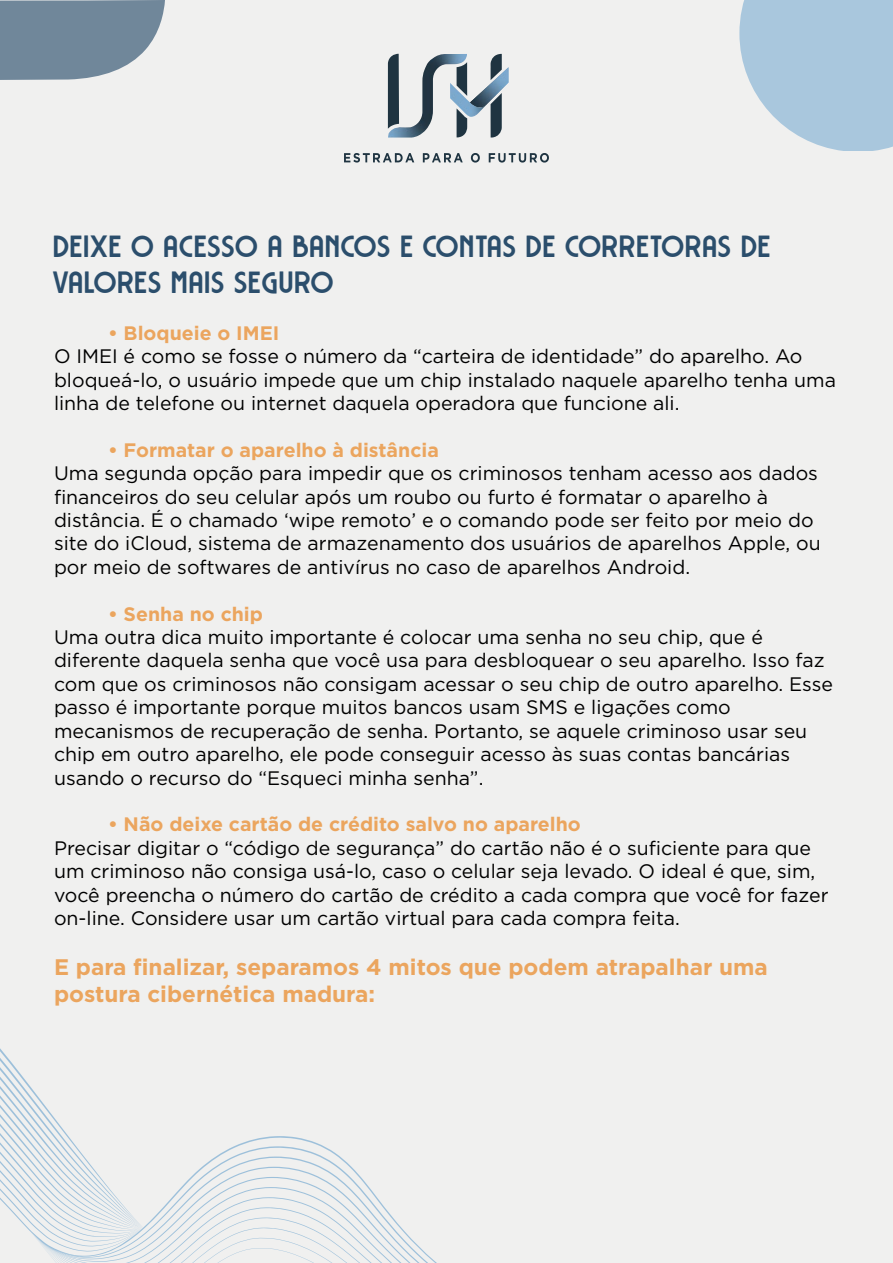
<style>
.page{position:relative;width:893px;height:1263px;background:#f0f0ef}
.page>*{position:absolute;margin:0;border:0;box-sizing:border-box;transform-origin:0 0}
.t1{font:30px/36px "Rousseau Deco";color:#2b4e6c}
.t2{font:700 22.5px/27px "Gotham";color:#eba55e}
.t3{font:19.5px/23.4px "Gotham";color:#000}
.t4{font:700 19.5px "Gotham";color:#eba55e}
</style>
<div class="page">
<svg style="left:739px;top:0;width:154px;height:151px;fill:#a9c7dd"></svg>
<div style="left:806px;top:0;width:87px;height:89px;background:#a9c7dd"></div>
<svg style="left:0;top:0;width:165px;height:80px;background:#7f94a4"></svg>
<svg style="left:27px;top:1136px;width:410px;height:127px"></svg>
<svg style="left:0;top:1048px;width:143px;height:179px"></svg>
<svg style="left:491px;top:107px;width:11px;height:31px"></svg>
<svg style="left:491px;top:54px;width:11px;height:13px"></svg>
<img style="left:388px;top:54px;width:79px;height:84px">
<img style="left:488px;top:67px;width:20px;height:40px">
<svg style="left:344px;top:153px;width:70px;height:10px"></svg>
<svg style="left:423px;top:153px;width:40px;height:9px"></svg>
<svg style="left:471px;top:153px;width:9px;height:10px"></svg>
<svg style="left:489px;top:153px;width:60px;height:10px"></svg>
<img style="left:450px;top:83px;width:38px;height:34px">
<h1 class="t1" style="left:54px;top:227px;width:720px">DEIXE O ACESSO A BANCOS E CONTAS DE CORRETORAS DE<br>VALORES MAIS SEGURO</h1>
<p class="t4" style="left:108px;top:320px;width:173px">• Bloqueie o IMEI</p>
<p class="t3" style="left:54px;top:344px;width:783px">O IMEI é como se fosse o número da “carteira de identidade” do aparelho. Ao bloqueá-lo, o usuário impede que um chip instalado naquele aparelho tenha uma linha de telefone ou internet daquela operadora que funcione ali.</p>
<p class="t4" style="left:108px;top:437px;width:332px">• Formatar o aparelho à distância</p>
<p class="t3" style="left:54px;top:461px;width:768px">Uma segunda opção para impedir que os criminosos tenham acesso aos dados financeiros do seu celular após um roubo ou furto é formatar o aparelho à distância. É o chamado ‘wipe remoto’ e o comando pode ser feito por meio do site do iCloud, sistema de armazenamento dos usuários de aparelhos Apple, ou por meio de softwares de antivírus no caso de aparelhos Android.</p>
<p class="t4" style="left:108px;top:601px;width:157px">• Senha no chip</p>
<p class="t3" style="left:54px;top:625px;width:780px">Uma outra dica muito importante é colocar uma senha no seu chip, que é diferente daquela senha que você usa para desbloquear o seu aparelho. Isso faz com que os criminosos não consigam acessar o seu chip de outro aparelho. Esse passo é importante porque muitos bancos usam SMS e ligações como mecanismos de recuperação de senha. Portanto, se aquele criminoso usar seu chip em outro aparelho, ele pode conseguir acesso às suas contas bancárias usando o recurso do “Esqueci minha senha”.</p>
<p class="t4" style="left:108px;top:811px;width:474px">• Não deixe cartão de crédito salvo no aparelho</p>
<p class="t3" style="left:54px;top:836px;width:776px">Precisar digitar o “código de segurança” do cartão não é o suficiente para que um criminoso não consiga usá-lo, caso o celular seja levado. O ideal é que, sim, você preencha o número do cartão de crédito a cada compra que você for fazer on-line. Considere usar um cartão virtual para cada compra feita.</p>
<p class="t2" style="left:54px;top:954px;width:715px">E para finalizar, separamos 4 mitos que podem atrapalhar uma postura cibernética madura:</p>
</div>
